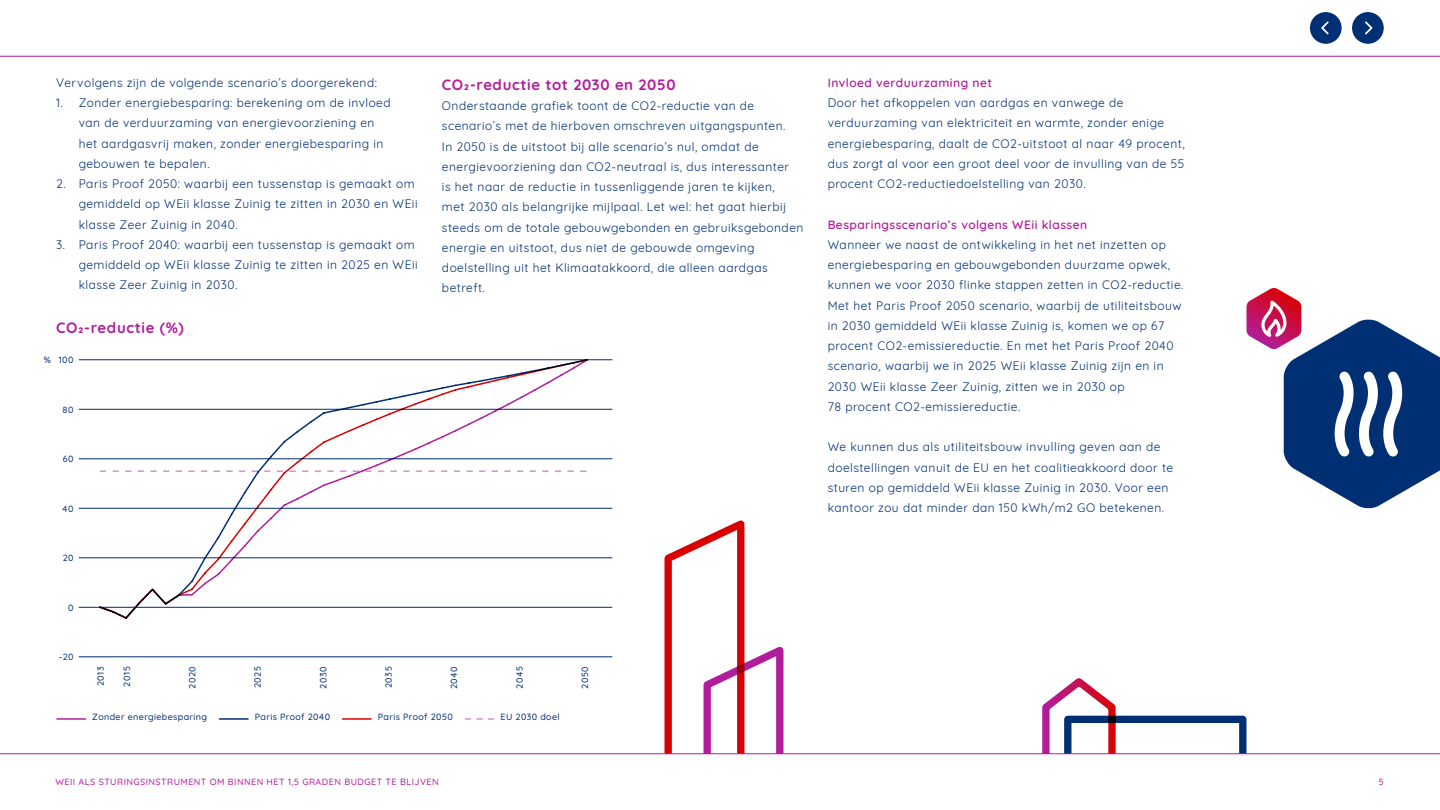
<style>
.page{position:relative;width:1440px;height:810px;background:#fff}
.page>*{position:absolute;margin:0;border:0;box-sizing:border-box;transform-origin:0 0}
.t1{font:700 15px "Quicksand";letter-spacing:.04em;color:#b21d9c}
.t2{font:12px/20.2px "Quicksand";letter-spacing:.04em;color:#002f73}
.t3{font:600 12px "Quicksand";letter-spacing:.04em;color:#b21d9c}
.t4{font:500 9px "Quicksand";letter-spacing:.04em;color:#002f73}
.t5{font:500 9px "Quicksand";letter-spacing:.05em;color:#b21d9c}
</style>
<div class="page">
<div style="left:1352px;top:12px;width:32px;height:32px;background:#002f73;border-radius:50%"></div>
<svg style="left:1365px;top:21px;width:8px;height:14px"></svg>
<div style="left:1310px;top:12px;width:32px;height:32px;background:#002f73;border-radius:50%"></div>
<svg style="left:1321px;top:21px;width:8px;height:14px"></svg>
<hr style="left:0;top:56px;width:1440px;height:1px;background:#b21d9c">
<hr style="left:79px;top:657px;width:533px;height:1px;background:#002f73">
<hr style="left:79px;top:607px;width:533px;height:1px;background:#002f73">
<hr style="left:79px;top:558px;width:533px;height:1px;background:#002f73">
<hr style="left:79px;top:508px;width:533px;height:1px;background:#002f73">
<hr style="left:79px;top:459px;width:533px;height:1px;background:#002f73">
<hr style="left:79px;top:409px;width:533px;height:1px;background:#002f73">
<hr style="left:79px;top:360px;width:533px;height:1px;background:#002f73">
<hr style="left:57px;top:718px;width:29px;height:2px;background:#b21d9c">
<hr style="left:220px;top:718px;width:28px;height:2px;background:#002f73">
<hr style="left:343px;top:718px;width:28px;height:2px;background:#d90000">
<svg style="left:465px;top:718px;width:29px;height:2px"></svg>
<svg style="left:1246px;top:288px;width:194px;height:221px"></svg>
<div style="left:1064px;top:716px;width:182px;height:45px;border:7px solid #002f73"></div>
<svg style="left:664px;top:520px;width:120px;height:233px"></svg>
<svg style="left:1042px;top:678px;width:77px;height:75px"></svg>
<div style="left:638px;top:754px;width:785px;height:56px;background:#fff"></div>
<hr style="left:0;top:753px;width:1440px;height:1px;background:#b21d9c">
<svg style="left:98px;top:359px;width:491px;height:260px"></svg>
<p class="t2" style="left:56px;top:71px;width:322px">Vervolgens zijn de volgende scenario’s doorgerekend:</p>
<p class="t2" style="left:79px;top:92px;width:313px;text-indent:-22px">1. Zonder energiebesparing: berekening om de invloed van de verduurzaming van energievoorziening en het aardgasvrij maken, zonder energiebesparing in gebouwen te bepalen.</p>
<p class="t2" style="left:79px;top:173px;width:340px;text-indent:-22px">2. Paris Proof 2050: waarbij een tussenstap is gemaakt om gemiddeld op WEii klasse Zuinig te zitten in 2030 en WEii klasse Zeer Zuinig in 2040.</p>
<p class="t2" style="left:79px;top:233px;width:340px;text-indent:-22px">3. Paris Proof 2040: waarbij een tussenstap is gemaakt om gemiddeld op WEii klasse Zuinig te zitten in 2025 en WEii klasse Zeer Zuinig in 2030.</p>
<p class="t1" style="left:56px;top:316px;width:129px">CO2-reductie (%)</p>
<p class="t4" style="left:44px;top:353px;width:9px">%</p>
<p class="t4" style="left:59px;top:353px;width:16px">100</p>
<p class="t4" style="left:63px;top:403px;width:12px">80</p>
<p class="t4" style="left:63px;top:452px;width:12px">60</p>
<p class="t4" style="left:62px;top:502px;width:13px">40</p>
<p class="t4" style="left:63px;top:551px;width:12px">20</p>
<p class="t4" style="left:68px;top:601px;width:7px">0</p>
<p class="t4" style="left:59px;top:650px;width:16px">-20</p>
<p class="t1" style="left:442px;top:73px;width:235px">CO2-reductie tot 2030 en 2050</p>
<p class="t2" style="left:442px;top:95px;width:363px">Onderstaande grafiek toont de CO2-reductie van de scenario’s met de hierboven omschreven uitgangspunten.<br>In 2050 is de uitstoot bij alle scenario’s nul, omdat de energievoorziening dan CO2-neutraal is, dus interessanter<br>is het naar de reductie in tussenliggende jaren te kijken,<br>met 2030 als belangrijke mijlpaal. Let wel: het gaat hierbij steeds om de totale gebouwgebonden en gebruiksgebonden energie en uitstoot, dus niet de gebouwde omgeving doelstelling uit het Klimaatakkoord, die alleen aardgas betreft.</p>
<p class="t4" style="left:94px;top:686px;width:21px;rotate:-90deg">2013</p>
<p class="t4" style="left:120px;top:687px;width:22px;rotate:-90deg">2015</p>
<p class="t4" style="left:185px;top:689px;width:24px;rotate:-90deg">2020</p>
<p class="t4" style="left:251px;top:688px;width:24px;rotate:-90deg">2025</p>
<p class="t4" style="left:316px;top:689px;width:24px;rotate:-90deg">2030</p>
<p class="t4" style="left:382px;top:688px;width:23px;rotate:-90deg">2035</p>
<p class="t4" style="left:447px;top:689px;width:24px;rotate:-90deg">2040</p>
<p class="t4" style="left:513px;top:689px;width:24px;rotate:-90deg">2045</p>
<p class="t4" style="left:578px;top:689px;width:24px;rotate:-90deg">2050</p>
<p class="t4" style="left:92px;top:710px;width:116px">Zonder energiebesparing</p>
<p class="t4" style="left:255px;top:710px;width:77px">Paris Proof 2040</p>
<p class="t4" style="left:378px;top:710px;width:76px">Paris Proof 2050</p>
<p class="t4" style="left:501px;top:710px;width:61px">EU 2030 doel</p>
<p class="t5" style="left:56px;top:775px;width:385px">WEII ALS STURINGSINSTRUMENT OM BINNEN HET 1,5 GRADEN BUDGET TE BLIJVEN</p>
<p class="t3" style="left:828px;top:73px;width:166px">Invloed verduurzaming net</p>
<p class="t2" style="left:828px;top:92px;width:358px">Door het afkoppelen van aardgas en vanwege de verduurzaming van elektriciteit en warmte, zonder enige energiebesparing, daalt de CO2-uitstoot al naar 49 procent, dus zorgt al voor een groot deel voor de invulling van de 55 procent CO2-reductiedoelstelling van 2030.</p>
<p class="t3" style="left:828px;top:215px;width:261px">Besparingsscenario’s volgens WEii klassen</p>
<p class="t2" style="left:828px;top:233px;width:357px">Wanneer we naast de ontwikkeling in het net inzetten op energiebesparing en gebouwgebonden duurzame opwek, kunnen we voor 2030 flinke stappen zetten in CO2-reductie.<br>Met het Paris Proof 2050 scenario, waarbij de utiliteitsbouw in 2030 gemiddeld WEii klasse Zuinig is, komen we op 67 procent CO2-emissiereductie. En met het Paris Proof 2040 scenario, waarbij we in 2025 WEii klasse Zuinig zijn en in 2030 WEii klasse Zeer Zuinig, zitten we in 2030 op<br>78 procent CO2-emissiereductie.</p>
<p class="t2" style="left:828px;top:436px;width:347px">We kunnen dus als utiliteitsbouw invulling geven aan de doelstellingen vanuit de EU en het coalitieakkoord door te sturen op gemiddeld WEii klasse Zuinig in 2030. Voor een kantoor zou dat minder dan 150 kWh/m2 GO betekenen.</p>
<p class="t5" style="left:1379px;top:775px;width:7px">5</p>
</div>
